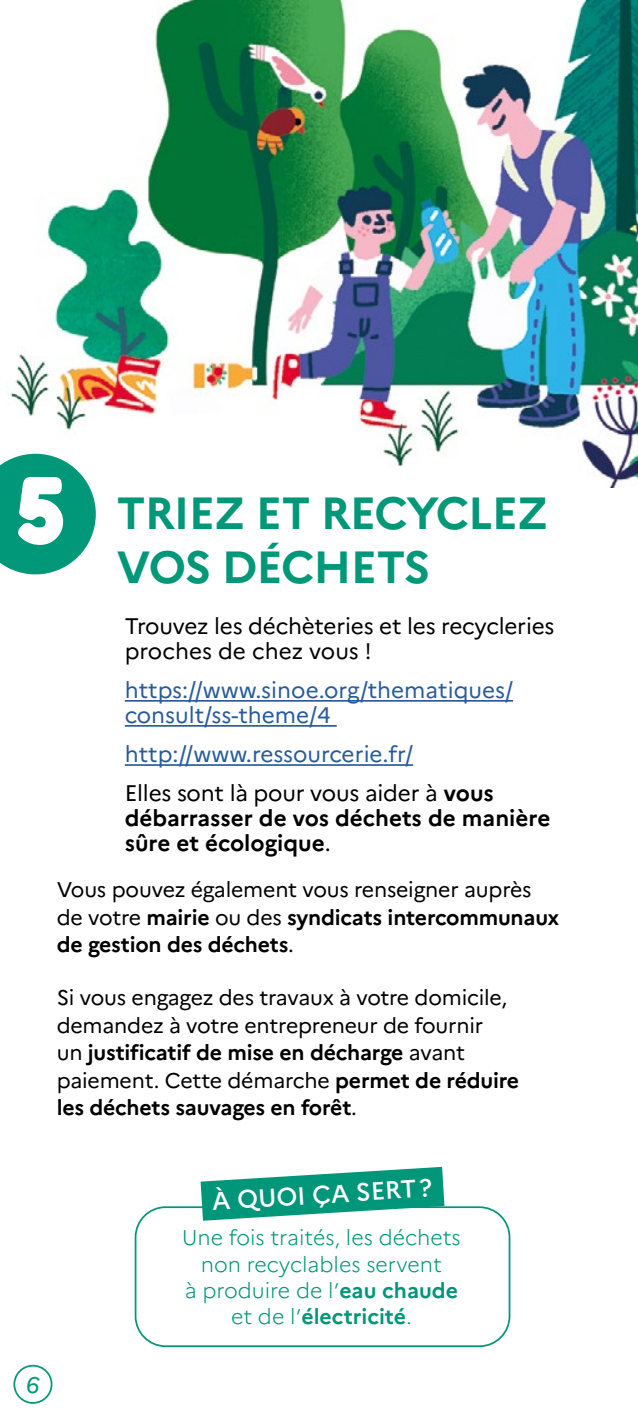
<style>
.page{position:relative;width:638px;height:1418px;background:#fff}
.page>*{position:absolute;margin:0;border:0;box-sizing:border-box;transform-origin:0 0}
.t1{font:300 95px "Fredoka";color:#fff}
.t2{font:700 45px/54px "Marianne";letter-spacing:-.02em;color:#009878}
.t3{font:500 25px "Marianne";color:#fff}
.t4{font:22.5px/25px "Marianne";color:#275b9b}
.t5{font:22.5px/25px "Marianne";letter-spacing:-.01em;color:#000}
.t6{font:700 22.5px/25px "Marianne";color:#000}
.t7{font:italic 22.5px "Marianne";color:#009878}
.t8{font:21.25px/27.5px "Marianne";letter-spacing:-.01em;color:#000}
.t9{font:300 21.25px/26.2px "Marianne";color:#009679;text-align:center}
.s1{color:#000}
.s2{font-weight:700;color:#000}
.s3{font-weight:400}
.s4{font-weight:700}
</style>
<div class="page">
<img style="left:10px;top:0;width:628px;height:488px">
<div style="left:13px;top:1364px;width:39px;height:39px;border:2px solid #009878;border-radius:50%"></div>
<svg style="left:0;top:454px;width:96px;height:120px;background:#26a78c"></svg>
<div style="left:135px;top:1206px;width:375px;height:140px;border:2px solid #009679;border-radius:30px"></div>
<svg style="left:201px;top:1166px;width:243px;height:54px"></svg>
<hr style="left:125px;top:700px;width:388px;height:1px;background:#275b9b">
<hr style="left:125px;top:725px;width:212px;height:1px;background:#275b9b">
<hr style="left:125px;top:764px;width:288px;height:2px;background:#275b9b">
<h1 class="t1" style="left:18px;top:452px;width:48px">5</h1>
<h2 class="t2" style="left:117px;top:486px;width:433px">TRIEZ ET RECYCLEZ<br>VOS DÉCHETS</h2>
<p class="t5" style="left:125px;top:613px;width:431px">Trouvez les déchèteries et les recycleries proches de chez vous !</p>
<p class="t4" style="left:125px;top:677px;width:390px">https://www.sinoe.org/thematiques/ consult/ss-theme/4</p>
<p class="t4" style="left:125px;top:734px;width:370px;line-height:39.2px">http://www.ressourcerie.fr/<br><span class="s1">Elles sont là pour vous aider à</span> <span class="s2">vous</span></p>
<p class="t6" style="left:125px;top:805px;width:427px">débarrasser de vos déchets de manière sûre et écologique<span class="s3">.</span></p>
<p class="t8" style="left:57px;top:875px;width:504px">Vous pouvez également vous renseigner auprès de votre <span class="s4">mairie</span> ou des <span class="s4">syndicats intercommunaux de gestion des déchets</span>.</p>
<p class="t8" style="left:57px;top:983px;width:464px">Si vous engagez des travaux à votre domicile, demandez à votre entrepreneur de fournir<br>un <span class="s4">justificatif de mise en décharge</span> avant paiement. Cette démarche <span class="s4">permet de réduire les déchets sauvages en forêt</span>.</p>
<p class="t3" style="left:211px;top:1186px;width:222px;rotate:-4deg">À QUOI ÇA SERT?</p>
<p class="t7" style="left:26px;top:1370px;width:15px">6</p>
<p class="t9" style="left:182px;top:1224px;width:280px">Une fois traités, les déchets non recyclables servent<br>à produire de l’<span class="s4">eau chaude </span>et de l’<span class="s4">électricité</span>.</p>
</div>
